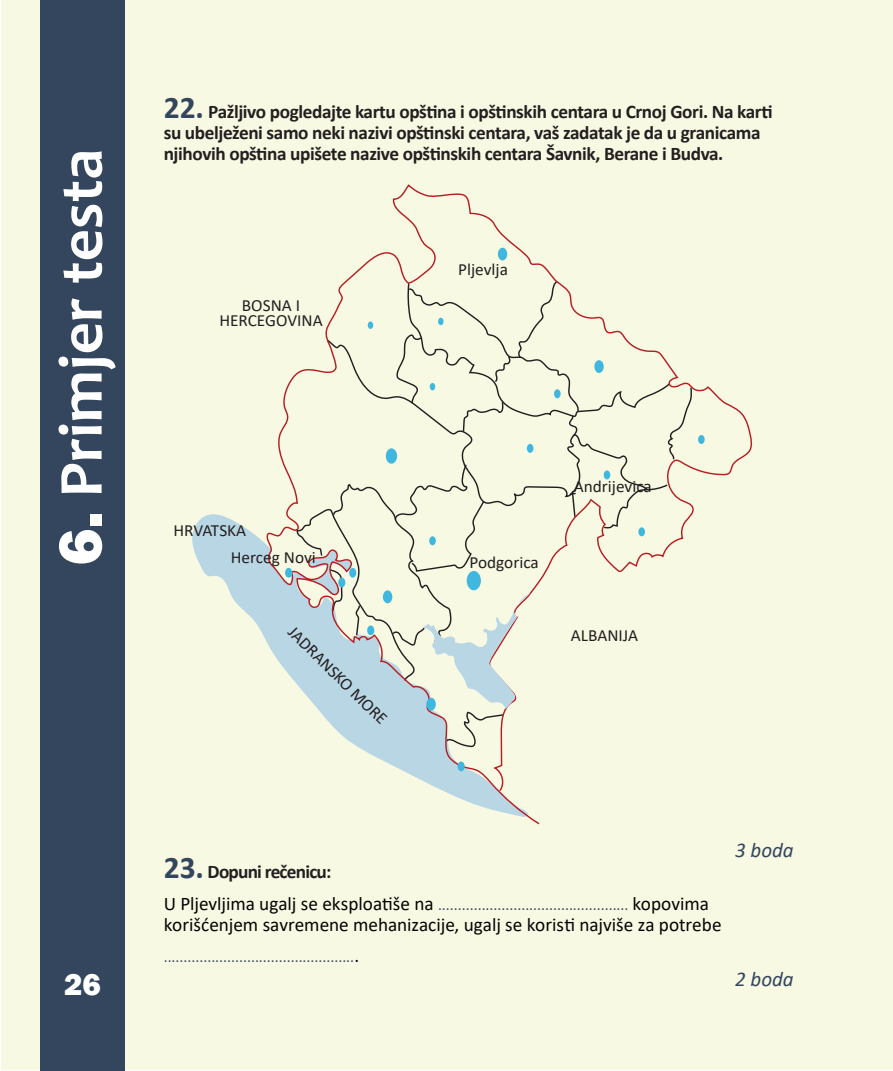
<style>
.page{position:relative;width:893px;height:1071px;background:#fff}
.page>*{position:absolute;margin:0;border:0;box-sizing:border-box;transform-origin:0 0}
.t1{font:700 63px "Candara";color:#fff}
.t2{font:800 31.5px "Franklin Gothic";color:#fff}
.t3{font:italic 21px "Calibri";color:#33465e}
.t4{font:700 19.25px/21px "Calibri";letter-spacing:-.02em;color:#231f20}
.t5{font:19.25px "Calibri";color:#040503}
.t6{font:17.15px/14.2px "Calibri";color:#231f20;text-align:center}
.t7{font:15.75px "Calibri";color:#33465e}
.s1{font-family:"Franklin Gothic";font-weight:800}
.s2{font-size:31.5px;color:#33465e}
.s3{font-size:19.25px;color:#040503}
</style>
<div class="page">
<div style="left:1px;top:1px;width:891px;height:1069px;background:#f8f9e3"></div>
<svg style="left:192px;top:514px;width:74px;height:126px;fill:#b9d6e5"></svg>
<svg style="left:266px;top:184px;width:487px;height:641px"></svg>
<div style="left:285px;top:568px;width:7px;height:10px;background:#40b7df;border-radius:50%"></div>
<div style="left:698px;top:435px;width:7px;height:9px;background:#40b7df;border-radius:50%"></div>
<div style="left:498px;top:248px;width:9px;height:12px;background:#40b7df;border-radius:50%"></div>
<svg style="left:296px;top:280px;width:396px;height:468px"></svg>
<div style="left:368px;top:321px;width:5px;height:8px;background:#40b7df;border-radius:50%"></div>
<div style="left:438px;top:318px;width:6px;height:7px;background:#40b7df;border-radius:50%"></div>
<div style="left:458px;top:762px;width:7px;height:9px;background:#40b7df;border-radius:50%"></div>
<div style="left:41px;top:0;width:84px;height:1070px;background:#33465e"></div>
<h1 class="t1" style="left:42px;top:565px;width:418px;rotate:-90deg"><span class="s1">6.</span> Primjer testa</h1>
<p class="t4" style="left:164px;top:101px;width:610px"><span class="s2">22.</span> Pažljivo pogledajte kartu opština i opštinskih centara u Crnoj Gori. Na karti su ubelježeni samo neki nazivi opštinski centara, vaš zadatak je da u granicama njihovih opština upišete nazive opštinskih centara Šavnik, Berane i Budva.</p>
<p class="t6" style="left:219px;top:298px;width:105px">BOSNA I<br>HERCEGOVINA</p>
<p class="t6" style="left:458px;top:262px;width:51px">Pljevlja</p>
<p class="t6" style="left:173px;top:523px;width:74px">HRVATSKA</p>
<p class="t6" style="left:231px;top:550px;width:87px">Herceg Novi</p>
<p class="t6" style="left:469px;top:555px;width:71px">Podgorica</p>
<p class="t6" style="left:296px;top:624px;width:133px;rotate:44deg">JADRANSKO MORE</p>
<p class="t6" style="left:574px;top:479px;width:80px">Andrijevica</p>
<p class="t6" style="left:571px;top:628px;width:69px">ALBANIJA</p>
<p class="t4" style="left:164px;top:861px;width:169px"><span class="s2">23.</span> Dopuni rečenicu:</p>
<p class="t7" style="left:164px;top:894px;width:547px"><span class="s3">U Pljevljima ugalj se eksploatiše na</span> ................................................ <span class="s3">kopovima</span></p>
<p class="t5" style="left:164px;top:911px;width:559px">korišćenjem savremene mehanizacije, ugalj se koristi najviše za potrebe</p>
<p class="t7" style="left:164px;top:946px;width:197px">................................................<span class="s3">.</span></p>
<p class="t3" style="left:735px;top:836px;width:60px">3 boda</p>
<h2 class="t2" style="left:64px;top:964px;width:38px">26</h2>
<p class="t3" style="left:735px;top:964px;width:60px">2 boda</p>
</div>
